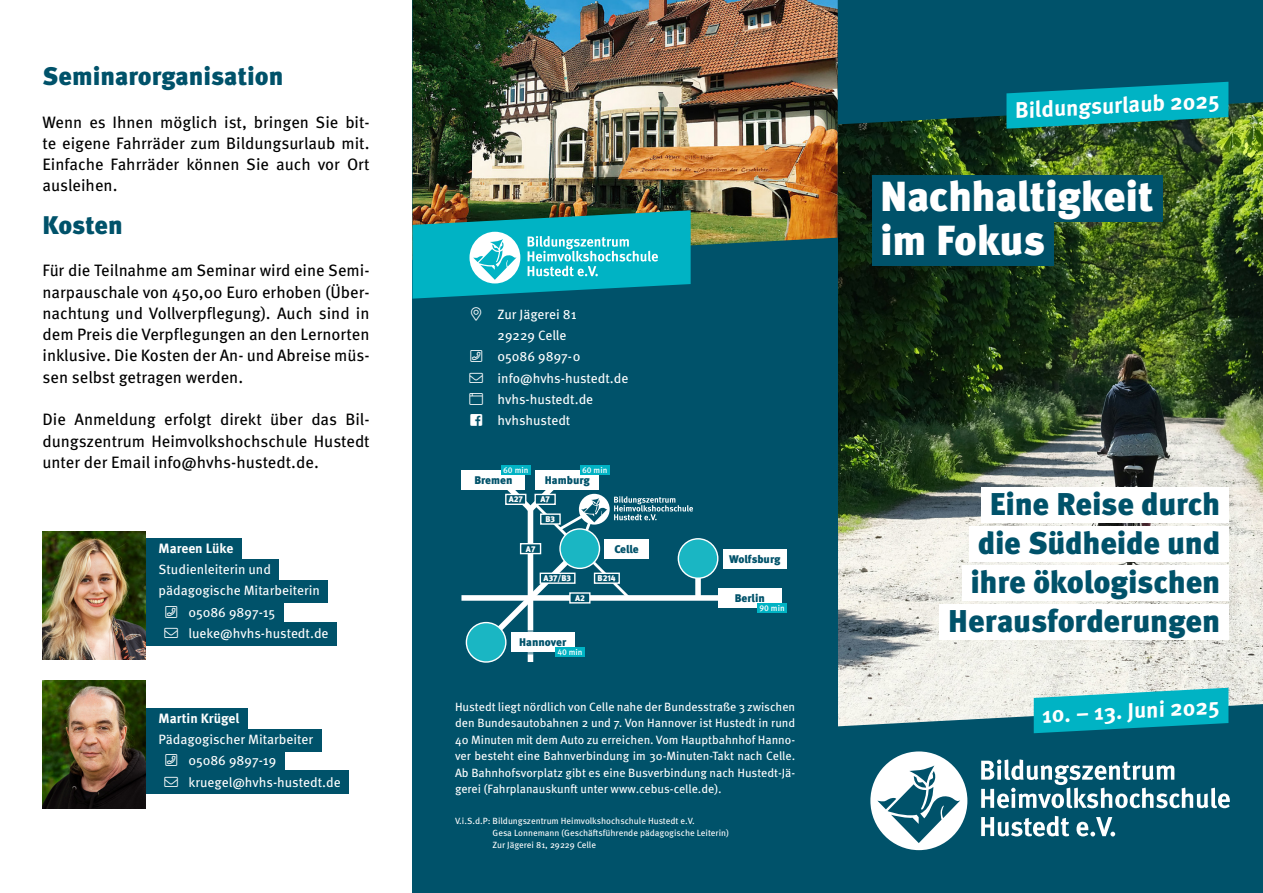
<style>
.page{position:relative;width:1263px;height:893px;background:#fff}
.page>*{position:absolute;margin:0;border:0;box-sizing:border-box;transform-origin:0 0}
.t1{font:900 42px "Meta Pro";letter-spacing:-.015em;color:#fff}
.t2{font:900 31.5px "Meta Pro";letter-spacing:-.01em;color:#00526a}
.H1_ohne_Umbruch{font:900 25.5px "Meta Pro";color:#00526a}
.Oberzeile{font:700 22.5px "Meta Pro";color:#fff}
.Text{font:16.5px/21.3px "Meta Pro";color:#000;text-align:justify}
.Kontakt_zur_Person{font:13.5px "Meta Pro";color:#fff}
.Kontakt{font:13.5px "Meta Pro";color:#fff}
.Kontakt_zur_Person-2{font:700 13.5px "Meta Pro";color:#fff}
.Kontakt-2{font:12px/16.5px "Meta Pro";letter-spacing:-.005em;color:#fff;text-align:justify}
.t3{font:900 11.1px "Meta Pro";color:#00526a}
.Kontakt-3{font:9px/12px "Meta Pro";color:#fff}
.t4{font:900 8.4px "Meta Pro";color:#fff}
.t5{font:500 8.4px "Meta Pro";color:#fff}
.t6{font:500 8.4px "Meta Pro";color:#fff}
</style>
<div class="page">
<img style="left:838px;top:124px;width:425px;height:580px">
<div style="left:412px;top:0;width:426px;height:893px;background:#00526a"></div>
<svg style="left:838px;top:704px;width:425px;height:189px;background:#105c72"></svg>
<div style="left:838px;top:0;width:425px;height:124px;background:#00526a"></div>
<div style="left:872px;top:176px;width:290px;height:46px;background:#00526a"></div>
<div style="left:872px;top:219px;width:182px;height:46px;background:#00526a"></div>
<div style="left:981px;top:487px;width:248px;height:36px;background:#fff"></div>
<div style="left:969px;top:526px;width:260px;height:36px;background:#fff"></div>
<div style="left:962px;top:565px;width:267px;height:36px;background:#fff"></div>
<div style="left:940px;top:604px;width:289px;height:36px;background:#fff"></div>
<svg style="left:1006px;top:82px;width:222px;height:47px;background:#079ba4"></svg>
<svg style="left:1034px;top:688px;width:194px;height:45px;background:#19aebd"></svg>
<img style="left:412px;top:0;width:426px;height:246px">
<div style="left:695px;top:558px;width:6px;height:40px;background:#fff"></div>
<div style="left:461px;top:595px;width:316px;height:6px;background:#fff"></div>
<div style="left:528px;top:654px;width:5px;height:8px;background:#fff"></div>
<div style="left:528px;top:630px;width:5px;height:24px;background:#7fa8b4"></div>
<div style="left:466px;top:622px;width:40px;height:41px;background:#1ab6c3;border:1px solid #fff;border-radius:50%"></div>
<div style="left:678px;top:538px;width:40px;height:41px;background:#1ab6c3;border:1px solid #fff;border-radius:50%"></div>
<div style="left:535px;top:470px;width:64px;height:19px;background:#fff"></div>
<div style="left:461px;top:470px;width:64px;height:19px;background:#fff"></div>
<div style="left:718px;top:588px;width:64px;height:20px;background:#fff"></div>
<div style="left:723px;top:549px;width:63px;height:19px;background:#fff"></div>
<div style="left:511px;top:632px;width:64px;height:20px;background:#fff"></div>
<div style="left:555px;top:647px;width:30px;height:10px;background:#00b3c4"></div>
<div style="left:757px;top:603px;width:30px;height:10px;background:#00b3c4"></div>
<div style="left:580px;top:465px;width:29px;height:10px;background:#00b3c4"></div>
<div style="left:501px;top:465px;width:29px;height:10px;background:#00b3c4"></div>
<svg style="left:483px;top:489px;width:210px;height:156px"></svg>
<svg style="left:981px;top:816px;width:134px;height:20px"></svg>
<svg style="left:981px;top:759px;width:249px;height:49px"></svg>
<svg style="left:870px;top:751px;width:97px;height:99px"></svg>
<svg style="left:412px;top:210px;width:279px;height:89px;background:#23a8b3"></svg>
<div style="left:142px;top:708px;width:106px;height:22px;background:#00526a"></div>
<div style="left:142px;top:730px;width:180px;height:22px;background:#00526a"></div>
<div style="left:142px;top:749px;width:143px;height:24px;background:#00526a"></div>
<div style="left:142px;top:771px;width:207px;height:23px;background:#00526a"></div>
<div style="left:142px;top:538px;width:100px;height:22px;background:#00526a"></div>
<div style="left:142px;top:560px;width:137px;height:22px;background:#00526a"></div>
<div style="left:142px;top:581px;width:186px;height:22px;background:#00526a"></div>
<div style="left:142px;top:600px;width:142px;height:24px;background:#00526a"></div>
<div style="left:142px;top:622px;width:195px;height:23px;background:#00526a"></div>
<img style="left:43px;top:680px;width:103px;height:128px">
<img style="left:43px;top:531px;width:103px;height:128px">
<h1 class="H1_ohne_Umbruch" style="left:43px;top:56px;width:243px">Seminarorganisation</h1>
<p class="Text" style="left:43px;top:110px;width:329px">Wenn es Ihnen möglich ist, bringen Sie bit&shy;te eigene Fahrräder zum Bildungsurlaub mit.<br>Einfache Fahrräder können Sie auch vor Ort ausleihen.</p>
<p class="H1_ohne_Umbruch" style="left:43px;top:205px;width:82px">Kosten</p>
<p class="Text" style="left:43px;top:259px;width:329px">Für die Teilnahme am Seminar wird eine Semi&shy;narpauschale von 450,00 Euro erhoben (Über&shy;nachtung und Vollverpflegung). Auch sind in dem Preis die Verpflegungen an den Lernorten inklusive. Die Kosten der An- und Abreise müs&shy;sen selbst getragen werden.</p>
<p class="Text" style="left:43px;top:408px;width:329px">Die Anmeldung erfolgt direkt über das Bil&shy;dungszentrum Heimvolkshochschule Hustedt unter der Email info@hvhs-hustedt.de.</p>
<p class="Kontakt_zur_Person-2" style="left:159px;top:538px;width:76px">Mareen Lüke</p>
<p class="Kontakt_zur_Person" style="left:159px;top:559px;width:114px">Studienleiterin und</p>
<p class="Kontakt_zur_Person" style="left:159px;top:580px;width:163px">pädagogische Mitarbeiterin</p>
<p class="Kontakt_zur_Person" style="left:188px;top:602px;width:89px">05086 9897-15</p>
<p class="Kontakt_zur_Person" style="left:165px;top:623px;width:166px">→ lueke@hvhs-hustedt.de</p>
<p class="Kontakt_zur_Person-2" style="left:159px;top:708px;width:82px">Martin Krügel</p>
<p class="Kontakt_zur_Person" style="left:159px;top:729px;width:156px">Pädagogischer Mitarbeiter</p>
<p class="Kontakt_zur_Person" style="left:188px;top:750px;width:89px">05086 9897-19</p>
<p class="Kontakt_zur_Person" style="left:165px;top:772px;width:178px">→ kruegel@hvhs-hustedt.de</p>
<p class="Kontakt" style="left:497px;top:304px;width:81px">Zur Jägerei 81</p>
<p class="Kontakt" style="left:497px;top:325px;width:71px">29229 Celle</p>
<p class="Kontakt" style="left:497px;top:346px;width:84px">05086 9897-0</p>
<p class="Kontakt" style="left:469px;top:368px;width:160px">→ info@hvhs-hustedt.de</p>
<p class="Kontakt" style="left:497px;top:389px;width:97px">hvhs-hustedt.de</p>
<p class="Kontakt" style="left:497px;top:410px;width:74px">hvhshustedt</p>
<p class="t5" style="left:503px;top:465px;width:27px">60 min</p>
<p class="t6" style="left:582px;top:463px;width:27px">60 min</p>
<p class="t3" style="left:474px;top:473px;width:40px">Bremen</p>
<p class="t3" style="left:545px;top:473px;width:46px">Hamburg</p>
<p class="t4" style="left:509px;top:494px;width:16px">A27</p>
<p class="t4" style="left:540px;top:494px;width:11px">A7</p>
<p class="t4" style="left:545px;top:514px;width:11px">B3</p>
<p class="t4" style="left:526px;top:543px;width:11px">A7</p>
<p class="t3" style="left:614px;top:542px;width:26px">Celle</p>
<p class="t4" style="left:544px;top:573px;width:29px">A37/B3</p>
<p class="t4" style="left:597px;top:573px;width:20px">B214</p>
<p class="t4" style="left:575px;top:593px;width:11px">A2</p>
<p class="t3" style="left:519px;top:635px;width:49px">Hannover</p>
<p class="t5" style="left:557px;top:647px;width:27px">40 min</p>
<p class="t3" style="left:729px;top:552px;width:53px">Wolfsburg</p>
<p class="t3" style="left:735px;top:591px;width:32px">Berlin</p>
<p class="t5" style="left:759px;top:603px;width:27px">90 min</p>
<p class="Kontakt-2" style="left:455px;top:697px;width:342px">Hustedt liegt nördlich von Celle nahe der Bundesstraße 3 zwischen den Bundesautobahnen 2 und 7. Von Hannover ist Hustedt in rund 40 Minuten mit dem Auto zu erreichen. Vom Hauptbahnhof Hanno&shy;ver besteht eine Bahnverbindung im 30-Minuten-Takt nach Celle.<br>Ab Bahnhofsvorplatz gibt es eine Busverbindung nach Hustedt-Jä&shy;gerei (Fahrplanauskunft unter www.cebus-celle.de).</p>
<p class="Kontakt-3" style="left:493px;top:814px;width:238px;text-indent:-38px">V.i.S.d.P: Bildungszentrum Heimvolkshochschule Hustedt e.V.<br>Gesa Lonnemann (Geschäftsführende pädagogische Leiterin)<br>Zur Jägerei 81, 29229 Celle</p>
<p class="Oberzeile" style="left:1014px;top:93px;width:207px;rotate:-3deg">Bildungsurlaub 2025</p>
<h2 class="t1" style="left:880px;top:163px;width:275px">Nachhaltigkeit</h2>
<h2 class="t1" style="left:880px;top:207px;width:166px">im Fokus</h2>
<h1 class="t2" style="left:990px;top:479px;width:232px">Eine Reise durch</h1>
<h1 class="t2" style="left:978px;top:518px;width:244px">die Südheide und</h1>
<h1 class="t2" style="left:970px;top:557px;width:251px">ihre ökologischen</h1>
<h1 class="t2" style="left:948px;top:596px;width:274px">Herausforderungen</h1>
<p class="Oberzeile" style="left:1041px;top:698px;width:179px;rotate:-3deg">10. – 13. Juni 2025</p>
</div>
